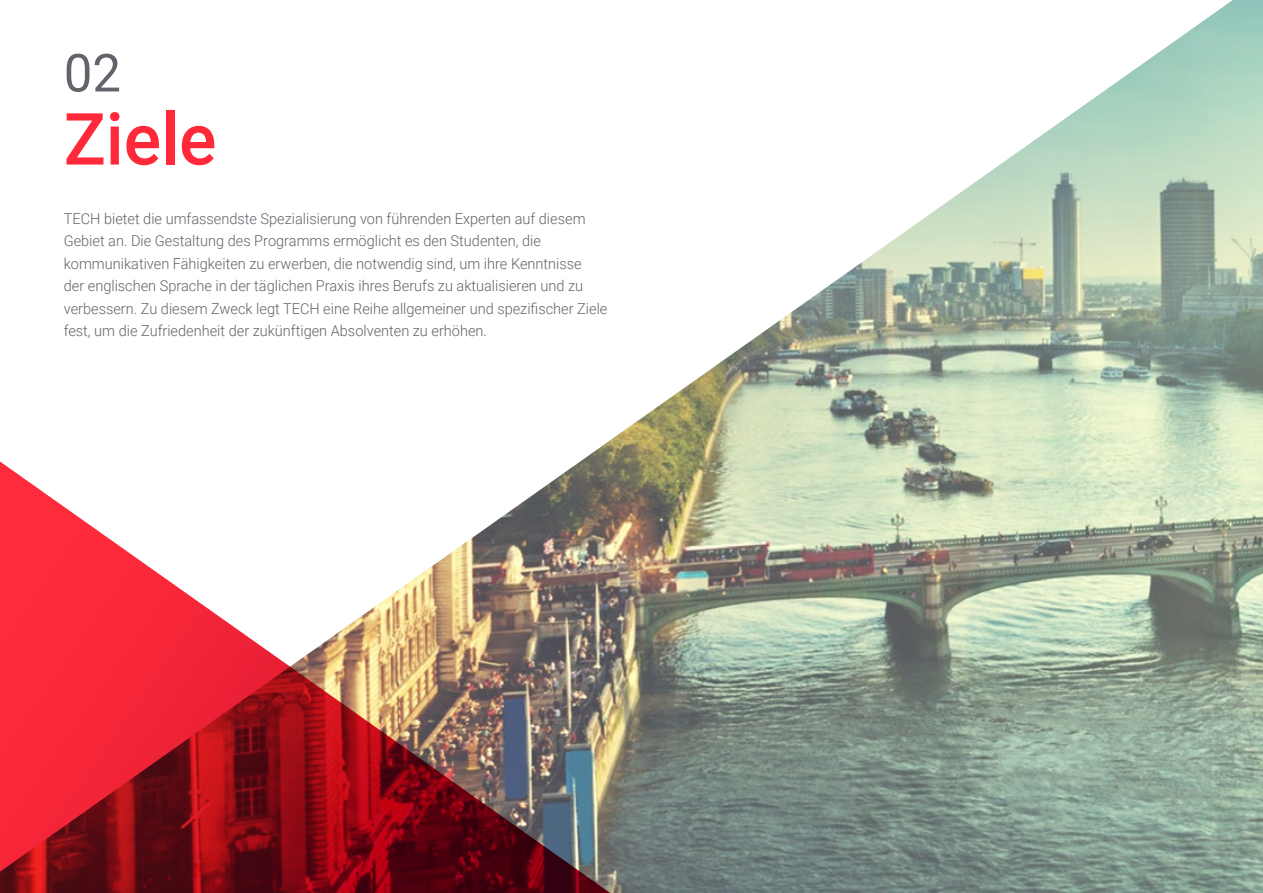
<style>
.page{position:relative;width:1263px;height:893px;background:#fff}
.page>*{position:absolute;margin:0;border:0;box-sizing:border-box;transform-origin:0 0}
.t1{font:500 72px "Roboto";color:#ff293a}
.t2{font:52.5px "Roboto";color:#61646a}
.t3{font:300 15px/22.5px "Roboto";color:#61646a}
</style>
<div class="page">
<img style="left:602px;top:0;width:661px;height:893px">
<img style="left:0;top:446px;width:640px;height:447px">
<h2 class="t2" style="left:64px;top:36px;width:59px">02</h2>
<h1 class="t1" style="left:64px;top:89px;width:154px">Ziele</h1>
<p class="t3" style="left:64px;top:207px;width:545px">TECH bietet die umfassendste Spezialisierung von führenden Experten auf diesem Gebiet an. Die Gestaltung des Programms ermöglicht es den Studenten, die kommunikativen Fähigkeiten zu erwerben, die notwendig sind, um ihre Kenntnisse<br>der englischen Sprache in der täglichen Praxis ihres Berufs zu aktualisieren und zu verbessern. Zu diesem Zweck legt TECH eine Reihe allgemeiner und spezifischer Ziele fest, um die Zufriedenheit der zukünftigen Absolventen zu erhöhen.</p>
</div>
